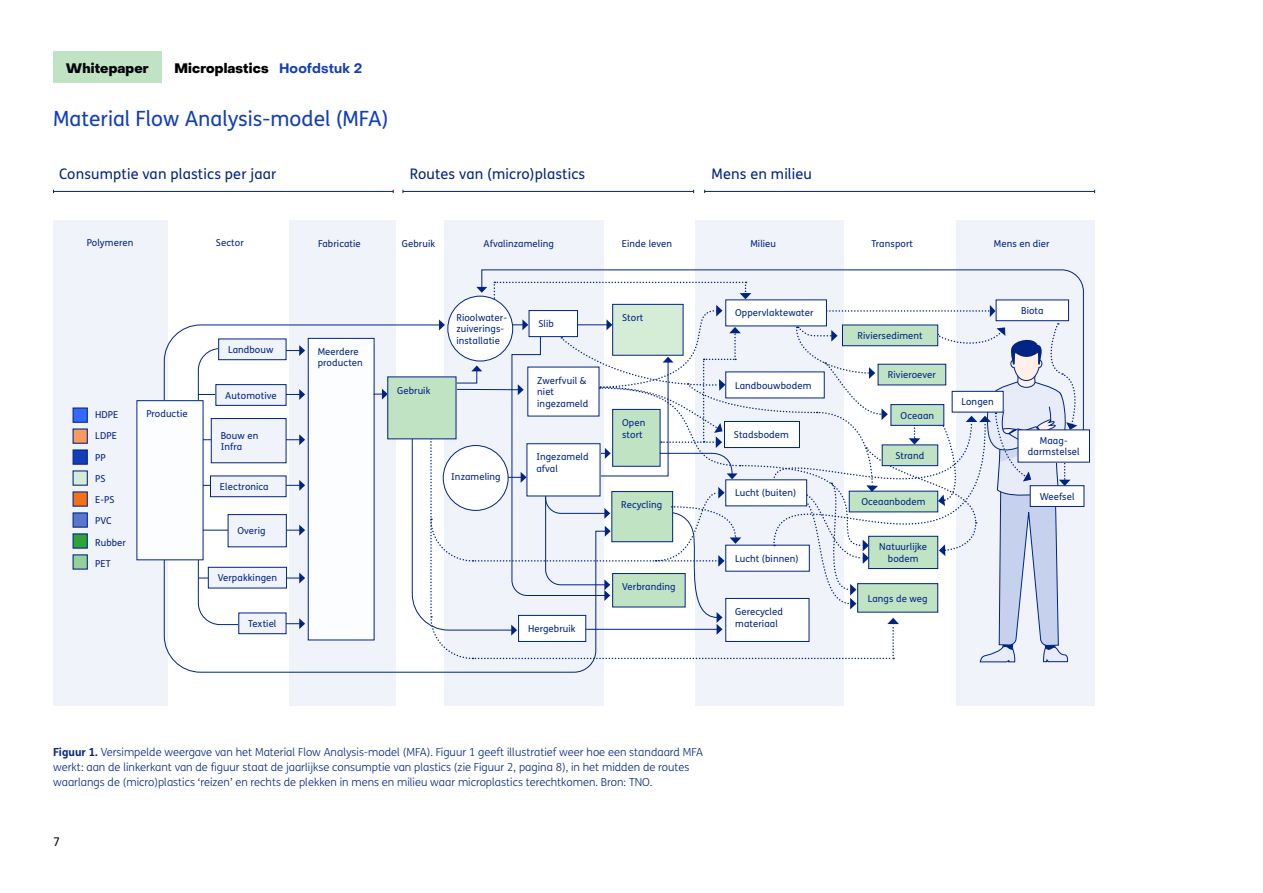
<style>
.page{position:relative;width:1263px;height:893px;background:#fff}
.page>*{position:absolute;margin:0;border:0;box-sizing:border-box;transform-origin:0 0}
.t1{font:21px "FS Me Pro";color:#123eb7}
.t2{font:14.55px "FS Me Pro";letter-spacing:.01em;color:#002484}
.t3{font:800 13.5px "PP Object Sans";letter-spacing:.01em;color:#000}
.t4{font:800 13.5px "PP Object Sans";letter-spacing:.01em;color:#00030a}
.t5{font:12px "FS Me Pro";color:#000}
.t6{font:300 11.1px/15px "FS Me Pro";color:#002484}
.t7{font:9.6px/11.6px "FS Me Pro";letter-spacing:.01em;color:#002484}
.s1{font-weight:700;color:#123eb7}
.s2{font-weight:700}
</style>
<div class="page">
<div style="left:53px;top:51px;width:109px;height:31px;background:#c0e3c4"></div>
<div style="left:53px;top:221px;width:114px;height:485px;background:#f0f3fa"></div>
<div style="left:289px;top:221px;width:107px;height:485px;background:#f0f3fa"></div>
<div style="left:957px;top:221px;width:138px;height:485px;background:#f0f3fa"></div>
<div style="left:695px;top:221px;width:149px;height:485px;background:#f0f3fa"></div>
<div style="left:444px;top:221px;width:159px;height:485px;background:#f0f3fa"></div>
<div style="left:73px;top:407px;width:15px;height:16px;background:#3369ff;border:1px solid #002484"></div>
<svg style="left:73px;top:491px;width:15px;height:16px"></svg>
<div style="left:73px;top:449px;width:15px;height:16px;background:#123eb7;border:1px solid #002484"></div>
<div style="left:73px;top:533px;width:15px;height:16px;background:#2ea339;border:1px solid #002484"></div>
<div style="left:73px;top:428px;width:15px;height:16px;background:#f89c5d;border:1px solid #002484"></div>
<div style="left:73px;top:512px;width:15px;height:16px;background:#5978cd;border:1px solid #002484"></div>
<svg style="left:73px;top:470px;width:15px;height:16px"></svg>
<div style="left:73px;top:554px;width:15px;height:16px;background:#96d19c;border:1px solid #002484"></div>
<div style="left:1030px;top:486px;width:54px;height:20px;background:#fff"></div>
<svg style="left:481px;top:269px;width:603px;height:160px"></svg>
<svg style="left:167px;top:663px;width:437px;height:10px"></svg>
<div style="left:137px;top:401px;width:66px;height:159px;background:#fcfdfe"></div>
<div style="left:1018px;top:430px;width:71px;height:32px;background:#fff"></div>
<div style="left:1017px;top:429px;width:73px;height:33px;border:1px solid #002484"></div>
<hr style="left:54px;top:191px;width:339px;height:1px;background:#002484">
<hr style="left:403px;top:191px;width:291px;height:1px;background:#002484">
<hr style="left:705px;top:191px;width:390px;height:1px;background:#002484">
<svg style="left:164px;top:282px;width:917px;height:381px"></svg>
<h3 class="t4" style="left:66px;top:60px;width:84px">Whitepaper</h3>
<h3 class="t3" style="left:174px;top:60px;width:189px">Microplastics <span class="s1">Hoofdstuk 2</span></h3>
<h1 class="t1" style="left:53px;top:104px;width:337px">Material Flow Analysis-model (MFA)</h1>
<h2 class="t2" style="left:59px;top:163px;width:219px">Consumptie van plastics per jaar</h2>
<h2 class="t2" style="left:410px;top:163px;width:177px">Routes van (micro)plastics</h2>
<h2 class="t2" style="left:712px;top:163px;width:102px">Mens en milieu</h2>
<p class="t7" style="left:87px;top:237px;width:48px">Polymeren</p>
<p class="t7" style="left:95px;top:409px;width:25px">HDPE</p>
<p class="t7" style="left:95px;top:430px;width:23px">LDPE</p>
<p class="t7" style="left:95px;top:451px;width:12px">PP</p>
<p class="t7" style="left:95px;top:473px;width:12px">PS</p>
<p class="t7" style="left:95px;top:494px;width:21px">E-PS</p>
<p class="t7" style="left:95px;top:515px;width:18px">PVC</p>
<p class="t7" style="left:95px;top:536px;width:32px">Rubber</p>
<p class="t7" style="left:95px;top:558px;width:17px">PET</p>
<p class="t7" style="left:146px;top:408px;width:43px">Productie</p>
<p class="t7" style="left:216px;top:237px;width:29px">Sector</p>
<p class="t7" style="left:318px;top:237px;width:44px">Fabricatie</p>
<p class="t7" style="left:402px;top:237px;width:35px">Gebruik</p>
<p class="t7" style="left:483px;top:237px;width:72px">Afvalinzameling</p>
<p class="t7" style="left:622px;top:237px;width:52px">Einde leven</p>
<p class="t7" style="left:750px;top:237px;width:27px">Milieu</p>
<p class="t7" style="left:871px;top:237px;width:43px">Transport</p>
<p class="t7" style="left:994px;top:237px;width:57px">Mens en dier</p>
<p class="t7" style="left:228px;top:344px;width:47px">Landbouw</p>
<p class="t7" style="left:225px;top:389px;width:53px">Automotive</p>
<p class="t7" style="left:221px;top:429px;width:39px">Bouw en<br>Infra</p>
<p class="t7" style="left:220px;top:481px;width:50px">Electronica</p>
<p class="t7" style="left:237px;top:525px;width:30px">Overig</p>
<p class="t7" style="left:218px;top:572px;width:61px">Verpakkingen</p>
<p class="t7" style="left:248px;top:618px;width:30px">Textiel</p>
<p class="t7" style="left:318px;top:346px;width:47px">Meerdere producten</p>
<p class="t7" style="left:397px;top:384px;width:35px">Gebruik</p>
<p class="t7" style="left:456px;top:312px;width:52px">Rioolwater&shy;zuiverings&shy;installatie</p>
<p class="t7" style="left:451px;top:470px;width:51px">Inzameling</p>
<p class="t7" style="left:538px;top:318px;width:17px">Slib</p>
<p class="t7" style="left:537px;top:374px;width:52px">Zwerfvuil &amp; niet ingezameld</p>
<p class="t7" style="left:536px;top:451px;width:54px">Ingezameld afval</p>
<p class="t7" style="left:528px;top:623px;width:49px">Hergebruik</p>
<p class="t7" style="left:622px;top:312px;width:23px">Stort</p>
<p class="t7" style="left:622px;top:417px;width:25px">Open stort</p>
<p class="t7" style="left:621px;top:499px;width:43px">Recycling</p>
<p class="t7" style="left:622px;top:581px;width:55px">Verbranding</p>
<p class="t7" style="left:735px;top:307px;width:80px">Oppervlaktewater</p>
<p class="t7" style="left:1021px;top:305px;width:24px">Biota</p>
<p class="t7" style="left:857px;top:330px;width:67px">Riviersediment</p>
<p class="t7" style="left:735px;top:379px;width:78px">Landbouwbodem</p>
<p class="t7" style="left:734px;top:429px;width:56px">Stadsbodem</p>
<p class="t7" style="left:735px;top:487px;width:63px">Lucht (buiten)</p>
<p class="t7" style="left:735px;top:552px;width:65px">Lucht (binnen)</p>
<p class="t7" style="left:735px;top:606px;width:49px">Gerecycled materiaal</p>
<p class="t7" style="left:888px;top:369px;width:49px">Rivieroever</p>
<p class="t7" style="left:901px;top:409px;width:35px">Oceaan</p>
<p class="t7" style="left:895px;top:449px;width:30px">Strand</p>
<p class="t7" style="left:861px;top:496px;width:66px">Oceaanbodem</p>
<p class="t7" style="left:879px;top:541px;width:49px;text-align:center">Natuurlijke bodem</p>
<p class="t7" style="left:868px;top:592px;width:61px">Langs de weg</p>
<p class="t7" style="left:961px;top:396px;width:34px">Longen</p>
<p class="t7" style="left:1028px;top:435px;width:53px;text-align:center">Maag&shy;darmstelsel</p>
<p class="t7" style="left:1040px;top:490px;width:36px">Weefsel</p>
<p class="t6" style="left:53px;top:744px;width:651px"><span class="s2">Figuur 1.</span> Versimpelde weergave van het Material Flow Analysis-model (MFA). Figuur 1 geeft illustratief weer hoe een standaard MFA werkt: aan de linkerkant van de figuur staat de jaarlijkse consumptie van plastics (zie Figuur 2, pagina 8), in het midden de routes waarlangs de (micro)plastics ‘reizen’ en rechts de plekken in mens en milieu waar microplastics terechtkomen. Bron: TNO.</p>
<p class="t5" style="left:53px;top:834px;width:8px">7</p>
</div>
